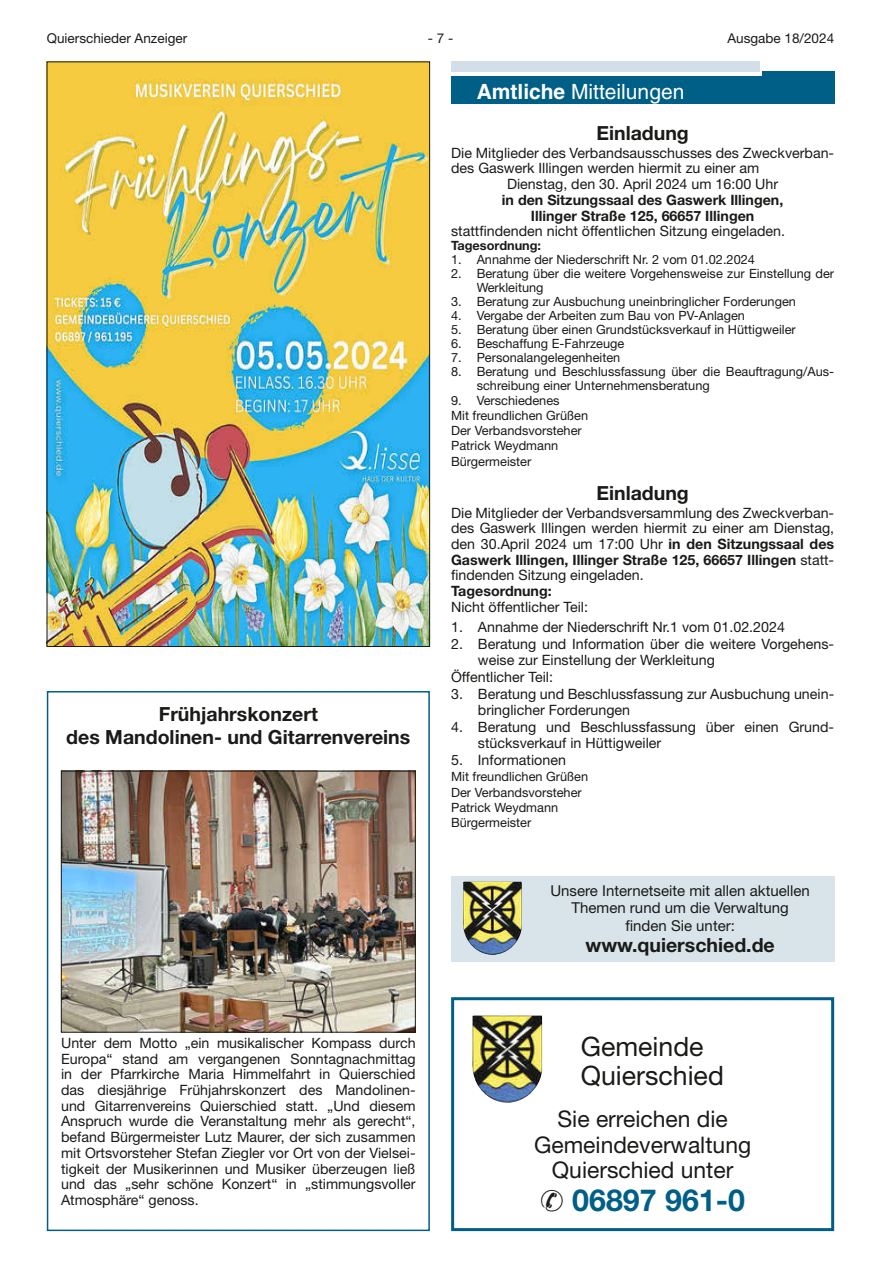
<style>
.page{position:relative;width:881px;height:1263px;background:#fff}
.page>*{position:absolute;margin:0;border:0;box-sizing:border-box;transform-origin:0 0}
.t1{font:700 30.3px "Helvetica Neue LT";color:#005f86}
.t2{font:26.7px/29.4px "Helvetica Neue LT";color:#1a1a18}
.t3{font:22.8px/25.2px "Helvetica Neue LT";color:#1a1a18;text-align:center}
.t4{font:21px "Helvetica LT";color:#fff}
.t5{font:700 19.5px/23.4px "Helvetica Neue LT";color:#1a1a18;text-align:center}
.t6{font:15px/16.5px "Helvetica Neue LT";color:#1a1a18;text-align:center}
.t7{font:14.25px/15.8px "Helvetica Neue LT";color:#1a1a18}
.t8{font:700 14.25px/15.8px "Helvetica Neue LT";color:#1a1a18;text-align:center}
.t9{font:13.5px "Helvetica Neue LT";color:#1a1a18}
.t10{font:12.75px/15.3px "Helvetica Neue LT";color:#1a1a18}
.t11{font:700 12.75px "Helvetica Neue LT";color:#1a1a18}
.s1{font-weight:700}
</style>
<div class="page">
<img style="left:49px;top:64px;width:378px;height:581px">
<div style="left:451px;top:71px;width:382px;height:33px;background:#005f86"></div>
<div style="left:451px;top:65px;width:310px;height:11px;background:#fff"></div>
<div style="left:451px;top:62px;width:308px;height:10px;background:#d2dfe8"></div>
<img style="left:63px;top:773px;width:350px;height:257px">
<div style="left:61px;top:771px;width:354px;height:261px;border:1px solid #1a1a18"></div>
<div style="left:47px;top:691px;width:382px;height:540px;border:2px solid #005f86"></div>
<div style="left:451px;top:997px;width:382px;height:234px;border:3px solid #005f86"></div>
<img style="left:472px;top:1015px;width:70px;height:88px">
<div style="left:451px;top:876px;width:382px;height:85px;background:#d9e4ea"></div>
<img style="left:463px;top:882px;width:58px;height:73px">
<p class="t9" style="left:47px;top:30px;width:142px">Quierschieder Anzeiger</p>
<p class="t9" style="left:427px;top:30px;width:27px">- 7 -</p>
<p class="t9" style="left:727px;top:30px;width:108px">Ausgabe 18/2024</p>
<h3 class="t4" style="left:476px;top:79px;width:209px"><span class="s1">Amtliche</span> Mitteilungen</h3>
<h3 class="t5" style="left:596px;top:121px;width:94px">Einladung</h3>
<p class="t7" style="left:451px;top:145px;width:384px">Die Mitglieder des Verbandsausschusses des Zweckverban-</p>
<p class="t7" style="left:451px;top:160px;width:309px">des Gaswerk Illingen werden hiermit zu einer am</p>
<p class="t7" style="left:507px;top:176px;width:272px">Dienstag, den 30. April 2024 um 16:00 Uhr</p>
<p class="t8" style="left:501px;top:192px;width:283px">in den Sitzungssaal des Gaswerk Illingen,<br>Illinger Straße 125, 66657 Illingen</p>
<p class="t7" style="left:451px;top:223px;width:333px">stattfindenden nicht öffentlichen Sitzung eingeladen.</p>
<p class="t11" style="left:451px;top:238px;width:91px">Tagesordnung:</p>
<p class="t10" style="left:451px;top:252px;width:305px">1. Annahme der Niederschrift Nr. 2 vom 01.02.2024</p>
<p class="t10" style="left:476px;top:267px;width:359px;line-height:14px;text-indent:-26px">2. Beratung über die weitere Vorgehensweise zur Einstellung der<br>Werkleitung</p>
<p class="t10" style="left:451px;top:294px;width:346px">3. Beratung zur Ausbuchung uneinbringlicher Forderungen</p>
<p class="t10" style="left:451px;top:308px;width:295px">4. Vergabe der Arbeiten zum Bau von PV-Anlagen</p>
<p class="t10" style="left:451px;top:322px;width:346px">5. Beratung über einen Grundstücksverkauf in Hüttigweiler</p>
<p class="t10" style="left:451px;top:336px;width:175px">6. Beschaffung E-Fahrzeuge</p>
<p class="t10" style="left:451px;top:350px;width:171px">7. Personalangelegenheiten</p>
<p class="t10" style="left:476px;top:365px;width:359px;line-height:14px;text-indent:-26px">8. Beratung und Beschlussfassung über die Beauftragung/Aus&shy;schreibung einer Unternehmensberatung</p>
<p class="t10" style="left:451px;top:392px;width:138px">9. Verschiedenes<br>Mit freundlichen Grüßen<br>Der Verbandsvorsteher<br>Patrick Weydmann<br>Bürgermeister</p>
<h3 class="t5" style="left:596px;top:481px;width:94px">Einladung</h3>
<p class="t7" style="left:451px;top:504px;width:384px;text-align:justify">Die Mitglieder der Verbandsversammlung des Zweckverban&shy;des Gaswerk Illingen werden hiermit zu einer am Dienstag, den 30.April 2024 um 17:00 Uhr <span class="s1">in den Sitzungssaal des Gaswerk Illingen, Illinger Straße 125, 66657 Illingen</span> statt&shy;findenden Sitzung eingeladen.</p>
<p class="t8" style="left:451px;top:583px;width:102px">Tagesordnung:</p>
<p class="t7" style="left:451px;top:598px;width:138px">Nicht öffentlicher Teil:</p>
<p class="t7" style="left:451px;top:619px;width:335px">1. Annahme der Niederschrift Nr. 1 vom 01.02.2024</p>
<p class="t7" style="left:477px;top:636px;width:357px;text-indent:-27px">2. Beratung und Information über die weitere Vorgehens&shy;weise zur Einstellung der Werkleitung</p>
<p class="t7" style="left:451px;top:669px;width:103px">Öffentlicher Teil:</p>
<p class="t7" style="left:477px;top:686px;width:357px;text-indent:-27px">3. Beratung und Beschlussfassung zur Ausbuchung unein&shy;bringlicher Forderungen</p>
<p class="t7" style="left:477px;top:719px;width:357px;text-indent:-27px">4. Beratung und Beschlussfassung über einen Grund&shy;stücksverkauf in Hüttigweiler</p>
<p class="t7" style="left:451px;top:752px;width:116px">5. Informationen</p>
<p class="t10" style="left:451px;top:769px;width:138px">Mit freundlichen Grüßen<br>Der Verbandsvorsteher<br>Patrick Weydmann<br>Bürgermeister</p>
<h3 class="t5" style="left:66px;top:701px;width:345px">Frühjahrskonzert<br>des Mandolinen- und Gitarrenvereins</h3>
<p class="t7" style="left:61px;top:1035px;width:356px;text-align:justify">Unter dem Motto „ein musikalischer Kompass durch Europa“ stand am vergangenen Sonntagnachmittag in der Pfarrkirche Maria Himmelfahrt in Quierschied das diesjährige Frühjahrskonzert des Mandolinen&shy;und Gitarrenvereins Quierschied statt. „Und diesem Anspruch wurde die Veranstaltung mehr als gerecht“, befand Bürgermeister Lutz Maurer, der sich zusammen mit Ortsvorsteher Stefan Ziegler vor Ort von der Vielsei&shy;tigkeit der Musikerinnen und Musiker überzeugen ließ und das „sehr schöne Konzert“ in „stimmungsvoller Atmosphäre“ genoss.</p>
<p class="t6" style="left:550px;top:882px;width:261px">Unsere Internetseite mit allen aktuellen<br>Themen rund um die Verwaltung</p>
<p class="t6" style="left:625px;top:917px;width:111px">finden Sie unter:</p>
<h3 class="t5" style="left:585px;top:933px;width:191px">www.quierschied.de</h3>
<h2 class="t2" style="left:580px;top:1031px;width:144px">Gemeinde<br>Quierschied</h2>
<h3 class="t3" style="left:534px;top:1106px;width:218px">Sie erreichen die<br>Gemeindeverwaltung<br>Quierschied unter</h3>
<h1 class="t1" style="left:572px;top:1181px;width:174px">06897 961-0</h1>
</div>
